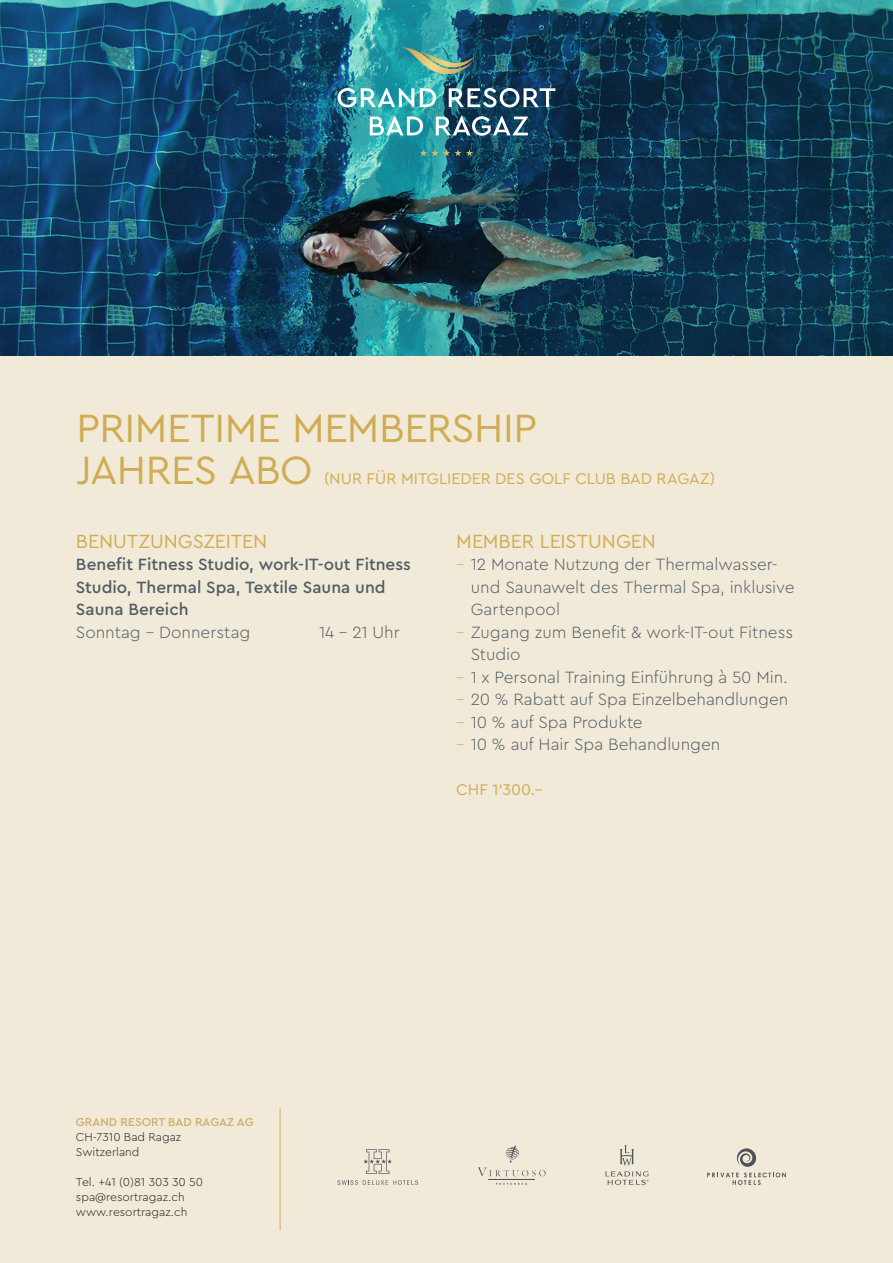
<style>
.page{position:relative;width:893px;height:1263px;background:#f1ead9}
.page>*{position:absolute;margin:0;border:0;box-sizing:border-box;transform-origin:0 0}
.t1{font:41.25px "Cera Pro";letter-spacing:-.01em;color:#d0ad53}
.Aufzählungen{font:19.95px "Cera Pro";letter-spacing:-.005em;color:#d0ad53}
.t2{font:300 17.1px/22.5px "Cera Pro";color:#525e65}
.t3{font:500 17.1px/22.5px "Cera Pro";color:#525e65}
.t4{font:16.2px "Cera Pro";color:#d0ad53}
._05_Fusszeile{font:300 12px "Cera Pro";color:#231f20}
._05_Fusszeile-2{font:500 12px "Cera Pro";color:#cfad66}
.s1{color:#d0ad53}
</style>
<div class="page">
<img style="left:0;top:0;width:893px;height:355px">
<hr style="left:280px;top:1108px;width:1px;height:122px;background:#cfad66">
<svg style="left:477px;top:1145px;width:69px;height:31px"></svg>
<svg style="left:496px;top:1183px;width:31px;height:2px"></svg>
<hr style="left:488px;top:1179px;width:47px;height:1px;background:#4d5358">
<svg style="left:605px;top:1145px;width:44px;height:40px"></svg>
<svg style="left:337px;top:1180px;width:81px;height:5px"></svg>
<svg style="left:363px;top:1149px;width:29px;height:25px"></svg>
<svg style="left:707px;top:1148px;width:79px;height:37px"></svg>
<svg style="left:370px;top:116px;width:53px;height:19px"></svg>
<svg style="left:436px;top:116px;width:92px;height:20px;background:#67899a"></svg>
<svg style="left:338px;top:88px;width:76px;height:19px"></svg>
<svg style="left:420px;top:88px;width:16px;height:19px"></svg>
<svg style="left:449px;top:88px;width:106px;height:19px;background:#6a8698"></svg>
<svg style="left:400px;top:47px;width:75px;height:27px;background:#569a8e"></svg>
<svg style="left:420px;top:149px;width:53px;height:7px"></svg>
<p class="t1" style="left:77px;top:400px;width:462px">PRIMETIME MEMBERSHIP</p>
<p class="t1" style="left:77px;top:443px;width:238px">JAHRES ABO</p>
<p class="t4" style="left:324px;top:468px;width:392px">(NUR FÜR MITGLIEDER DES GOLF CLUB BAD RAGAZ)</p>
<p class="Aufzählungen" style="left:76px;top:528px;width:193px">BENUTZUNGSZEITEN</p>
<p class="t3" style="left:76px;top:552px;width:337px">Benefit Fitness Studio, work-IT-out Fitness<br>Studio, Thermal Spa, Textile Sauna und<br>Sauna Bereich</p>
<p class="t2" style="left:76px;top:620px;width:176px">Sonntag – Donnerstag</p>
<p class="t2" style="left:319px;top:620px;width:82px">14 - 21 Uhr</p>
<p class="Aufzählungen" style="left:456px;top:528px;width:201px">MEMBER LEISTUNGEN</p>
<p class="t2" style="left:456px;top:552px;width:323px"><span class="s1">–</span> 12 Monate Nutzung der Thermalwasser-</p>
<p class="t2" style="left:471px;top:575px;width:325px">und Saunawelt des Thermal Spa, inklusive</p>
<p class="t2" style="left:471px;top:597px;width:91px">Gartenpool</p>
<p class="t2" style="left:471px;top:620px;width:324px;text-indent:-15px"><span class="s1">–</span> Zugang zum Benefit &amp; work-IT-out Fitness<br>Studio</p>
<p class="t2" style="left:456px;top:665px;width:333px"><span class="s1">–</span> 1 x Personal Training Einführung à 50 Min.</p>
<p class="t2" style="left:456px;top:687px;width:334px"><span class="s1">–</span> 20 % Rabatt auf Spa Einzelbehandlungen</p>
<p class="t2" style="left:456px;top:710px;width:188px"><span class="s1">–</span> 10 % auf Spa Produkte</p>
<p class="t2" style="left:456px;top:732px;width:266px"><span class="s1">–</span> 10 % auf Hair Spa Behandlungen</p>
<p class="t4" style="left:456px;top:779px;width:88px">CHF 1‘300.–</p>
<p class="_05_Fusszeile-2" style="left:76px;top:1114px;width:179px">GRAND RESORT BAD RAGAZ AG</p>
<p class="_05_Fusszeile" style="left:76px;top:1129px;width:107px">CH-7310 Bad Ragaz</p>
<p class="_05_Fusszeile" style="left:76px;top:1144px;width:65px">Switzerland</p>
<p class="_05_Fusszeile" style="left:76px;top:1174px;width:129px">Tel. +41 (0)81 303 30 50</p>
<p class="_05_Fusszeile" style="left:76px;top:1189px;width:110px">spa@resortragaz.ch</p>
<p class="_05_Fusszeile" style="left:76px;top:1204px;width:113px">www.resortragaz.ch</p>
</div>
